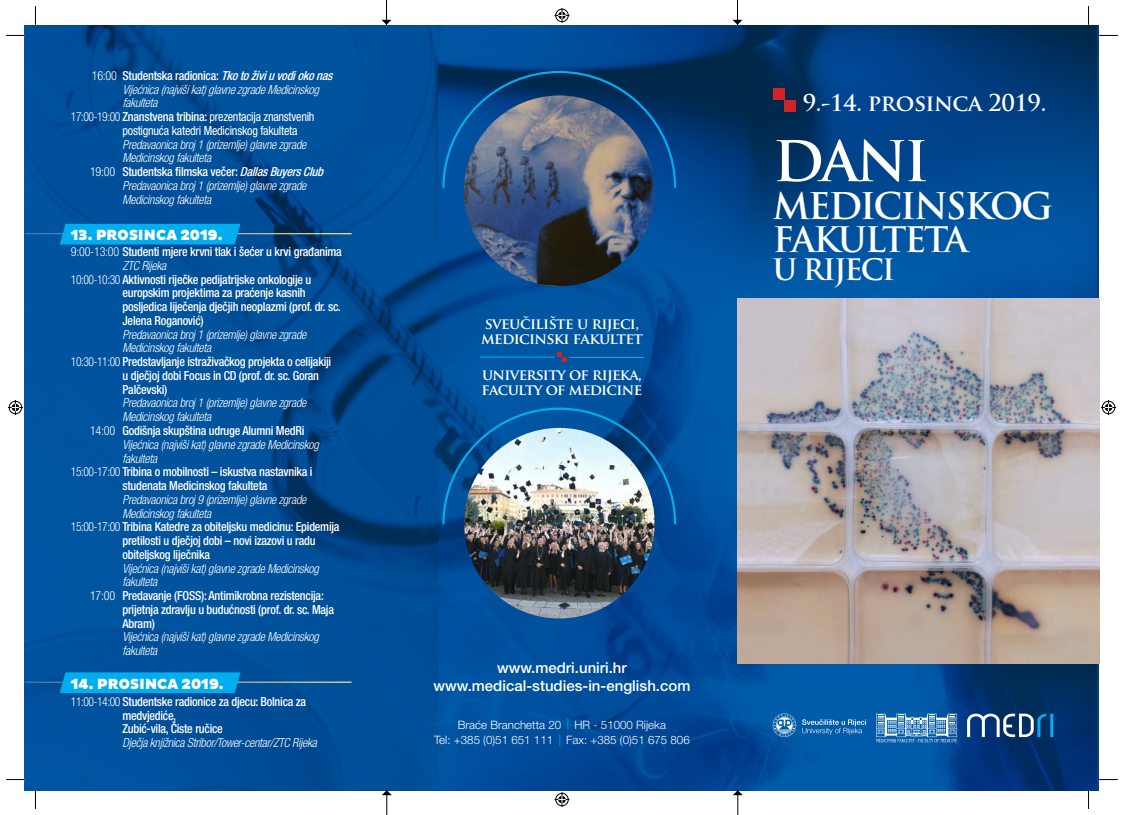
<style>
.page{position:relative;width:1124px;height:815px;background:#fff}
.page>*{position:absolute;margin:0;border:0;box-sizing:border-box;transform-origin:0 0}
.t1{font:700 54.62px "Trajan Pro";color:#fff}
.t2{font:700 35.88px "Trajan Pro";letter-spacing:-.06em;color:#fff}
.t3{font:700 34.25px "Trajan Pro";letter-spacing:-.06em;color:#fff}
.t4{font:700 28.88px "Trajan Pro";letter-spacing:-.06em;color:#fff}
.t5{font:700 22.62px "Trajan Pro";letter-spacing:-.02em;color:#fff}
.t6{font:700 15px/15px "Trajan Pro";letter-spacing:-.04em;color:#fff}
.t7{font:500 15px/18px "Helvetica Neue LT Pro";color:#fff;text-align:center}
.t8{font:900 15px "Pluto Sans";letter-spacing:.015em;color:#fff}
.t9{font:500 condensed 12.5px/13.8px "Helvetica Neue LT Pro";letter-spacing:-.02em;color:#fff}
.t10{font:italic 300 condensed 12.5px/13.8px "Helvetica Neue LT Pro";letter-spacing:-.02em;color:#fff}
.t11{font:condensed 12.5px "Helvetica Neue LT Pro";letter-spacing:-.02em;color:#fff}
.t12{font:italic 300 condensed 12.5px "Helvetica Neue LT Pro";color:#fff}
.t13{font:300 11.5px/15.6px "Helvetica Neue LT Pro";color:#fff;text-align:center}
.s1{font-weight:300}
.s2{font-style:italic}
.s3{font-weight:500}
.s4{font-family:"Palatino";font-weight:400;color:#00aeef}
</style>
<div class="page">
<img style="left:25px;top:26px;width:1071px;height:764px">
<svg style="left:381px;top:0;width:10px;height:25px"></svg>
<svg style="left:732px;top:0;width:10px;height:25px"></svg>
<svg style="left:382px;top:790px;width:10px;height:25px"></svg>
<svg style="left:732px;top:790px;width:10px;height:25px"></svg>
<div style="left:772px;top:89px;width:12px;height:11px;background:#d1232a"></div>
<div style="left:784px;top:100px;width:12px;height:12px;background:#d1232a"></div>
<svg style="left:966px;top:714px;width:87px;height:23px"></svg>
<svg style="left:772px;top:713px;width:24px;height:24px"></svg>
<svg style="left:802px;top:719px;width:63px;height:16px"></svg>
<svg style="left:875px;top:713px;width:82px;height:29px;background:#5e96c7"></svg>
<img style="left:737px;top:299px;width:361px;height:365px">
<svg style="left:557px;top:353px;width:10px;height:9px"></svg>
<hr style="left:480px;top:357px;width:74px;height:1px;background:#00aeef">
<hr style="left:569px;top:357px;width:75px;height:1px;background:#00aeef">
<img style="left:464px;top:428px;width:190px;height:190px;border-radius:95px">
<img style="left:441px;top:406px;width:236px;height:121px">
<svg style="left:441px;top:70px;width:236px;height:120px;background:#003e78"></svg>
<img style="left:464px;top:95px;width:190px;height:191px;border-radius:95px">
<hr style="left:25px;top:233px;width:326px;height:1px;background:#fff">
<hr style="left:25px;top:682px;width:326px;height:1px;background:#fff">
<div style="left:60px;top:224px;width:180px;height:20px;background:#00aeef"></div>
<svg style="left:60px;top:672px;width:180px;height:21px;background:#00a9eb"></svg>
<svg style="left:6px;top:35px;width:19px;height:1px"></svg>
<svg style="left:1098px;top:35px;width:19px;height:1px"></svg>
<svg style="left:6px;top:779px;width:19px;height:1px"></svg>
<svg style="left:1098px;top:779px;width:19px;height:1px"></svg>
<svg style="left:35px;top:6px;width:1px;height:19px"></svg>
<svg style="left:35px;top:790px;width:1px;height:19px"></svg>
<svg style="left:1088px;top:6px;width:1px;height:19px"></svg>
<svg style="left:1087px;top:790px;width:2px;height:19px"></svg>
<svg style="left:554px;top:8px;width:15px;height:15px"></svg>
<svg style="left:554px;top:792px;width:15px;height:15px"></svg>
<svg style="left:8px;top:400px;width:15px;height:15px"></svg>
<svg style="left:1101px;top:400px;width:14px;height:15px"></svg>
<p class="t9" style="left:92px;top:68px;width:246px"><span class="s1">16:00</span> Studentska radionica: <span class="s2">Tkotoživiuvodiokonas</span></p>
<p class="t12" style="left:122px;top:82px;width:201px">Vijećnica(najvišikat) glavnezgradeMedicinskog</p>
<p class="t12" style="left:122px;top:96px;width:40px">fakulteta</p>
<p class="t11" style="left:71px;top:109px;width:245px"><span class="s1">17:00-19:00</span> <span class="s3">Znanstvena tribina:</span> prezentacija znanstvenih</p>
<p class="t11" style="left:122px;top:123px;width:176px">postignuća katedri Medicinskog fakulteta</p>
<p class="t10" style="left:122px;top:138px;width:185px">Predavaonica broj 1 (prizemlje) glavne zgrade</p>
<p class="t10" style="left:122px;top:151px;width:90px">Medicinskog fakulteta</p>
<p class="t9" style="left:90px;top:165px;width:238px"><span class="s1">19:00</span> Studentska filmska večer: <span class="s2">DallasBuyersClub</span></p>
<p class="t10" style="left:122px;top:179px;width:185px">Predavaonica broj 1 (prizemlje) glavne zgrade</p>
<p class="t10" style="left:122px;top:193px;width:90px">Medicinskog fakulteta</p>
<p class="t8" style="left:71px;top:226px;width:153px">13. PROSINCA 2019.</p>
<p class="t9" style="left:71px;top:245px;width:272px"><span class="s1">9:00-13:00</span> Studenti mjere krvni tlak i šećer u krvi građanima</p>
<p class="t10" style="left:122px;top:259px;width:45px">ZTC Rijeka</p>
<p class="t9" style="left:71px;top:272px;width:242px"><span class="s1">10:00-10:30</span> Aktivnosti riječke pedijatrijske onkologije u</p>
<p class="t9" style="left:122px;top:286px;width:185px">europskim projektima za praćenje kasnih</p>
<p class="t9" style="left:122px;top:300px;width:220px">posljedica liječenja dječjih neoplazmi (prof. dr. sc.</p>
<p class="t9" style="left:122px;top:314px;width:83px">Jelena Roganović)</p>
<p class="t10" style="left:122px;top:328px;width:185px">Predavaonica broj 1 (prizemlje) glavne zgrade</p>
<p class="t10" style="left:122px;top:342px;width:90px">Medicinskog fakulteta</p>
<p class="t9" style="left:71px;top:355px;width:262px"><span class="s1">10:30-11:00</span> Predstavljanje istraživačkog projekta o celijakiji</p>
<p class="t9" style="left:122px;top:369px;width:198px">u dječjoj dobi Focus in CD (prof. dr. sc. Goran</p>
<p class="t9" style="left:122px;top:382px;width:46px">Palčevski)</p>
<p class="t10" style="left:122px;top:397px;width:185px">Predavaonica broj 1 (prizemlje) glavne zgrade</p>
<p class="t10" style="left:122px;top:410px;width:90px">Medicinskog fakulteta</p>
<p class="t9" style="left:90px;top:424px;width:216px"><span class="s1">14:00</span> Godišnja skupština udruge Alumni MedRi</p>
<p class="t10" style="left:122px;top:438px;width:198px">Vijećnica (najviši kat) glavne zgrade Medicinskog</p>
<p class="t10" style="left:122px;top:452px;width:36px">fakulteta</p>
<p class="t9" style="left:71px;top:465px;width:243px"><span class="s1">15:00-17:00</span> Tribina o mobilnosti – iskustva nastavnika i</p>
<p class="t9" style="left:122px;top:479px;width:146px">studenata Medicinskog fakulteta</p>
<p class="t10" style="left:122px;top:493px;width:185px">Predavaonica broj 9 (prizemlje) glavne zgrade</p>
<p class="t10" style="left:122px;top:507px;width:90px">Medicinskog fakulteta</p>
<p class="t9" style="left:71px;top:520px;width:270px"><span class="s1">15:00-17:00</span> Tribina Katedre za obiteljsku medicinu: Epidemija</p>
<p class="t9" style="left:122px;top:534px;width:194px">pretilosti u dječjoj dobi – novi izazovi u radu</p>
<p class="t9" style="left:122px;top:547px;width:89px">obiteljskog liječnika</p>
<p class="t10" style="left:122px;top:562px;width:198px">Vijećnica (najviši kat) glavne zgrade Medicinskog</p>
<p class="t10" style="left:122px;top:575px;width:36px">fakulteta</p>
<p class="t9" style="left:90px;top:589px;width:235px"><span class="s1">17:00</span> Predavanje (FOSS): Antimikrobna rezistencija:</p>
<p class="t9" style="left:122px;top:602px;width:213px">prijetnja zdravlju u budućnosti (prof. dr. sc. Maja</p>
<p class="t9" style="left:122px;top:616px;width:34px">Abram)</p>
<p class="t10" style="left:122px;top:630px;width:198px">Vijećnica (najviši kat) glavne zgrade Medicinskog fakulteta</p>
<p class="t8" style="left:71px;top:676px;width:154px">14. PROSINCA 2019.</p>
<p class="t9" style="left:122px;top:694px;width:185px;text-indent:-52px"><span class="s1">11:00-14:00</span> Studentske radionice za djecu: Bolnica za medvjediće,<br>Zubić-vila, Čiste ručice</p>
<p class="t10" style="left:122px;top:736px;width:196px">Dječja knjižnica Stribor/Tower-centar/ZTC Rijeka</p>
<p class="t6" style="left:481px;top:316px;width:163px">sveučilište u rijeci, medicinski fakultet</p>
<p class="t6" style="left:481px;top:367px;width:162px">university of rijeka, faculty of medicine</p>
<h3 class="t5" style="left:802px;top:88px;width:245px">9.-14. prosinca 2019.</h3>
<h1 class="t1" style="left:772px;top:127px;width:157px">DANI</h1>
<h2 class="t2" style="left:772px;top:184px;width:281px">MEDICINSKOG</h2>
<h3 class="t3" style="left:772px;top:218px;width:197px">FAKULTETA</h3>
<h3 class="t4" style="left:772px;top:251px;width:124px">U RIJECI</h3>
<p class="t7" style="left:433px;top:658px;width:258px">www.medri.uniri.hr www.medical-studies-in-english.com</p>
<p class="t13" style="left:434px;top:716px;width:257px">Braće Branchetta 20 <span class="s4">|</span> HR - 51000 Rijeka<br>Tel: +385 (0)51 651 111 <span class="s4">|</span> Fax: +385 (0)51 675 806</p>
</div>
